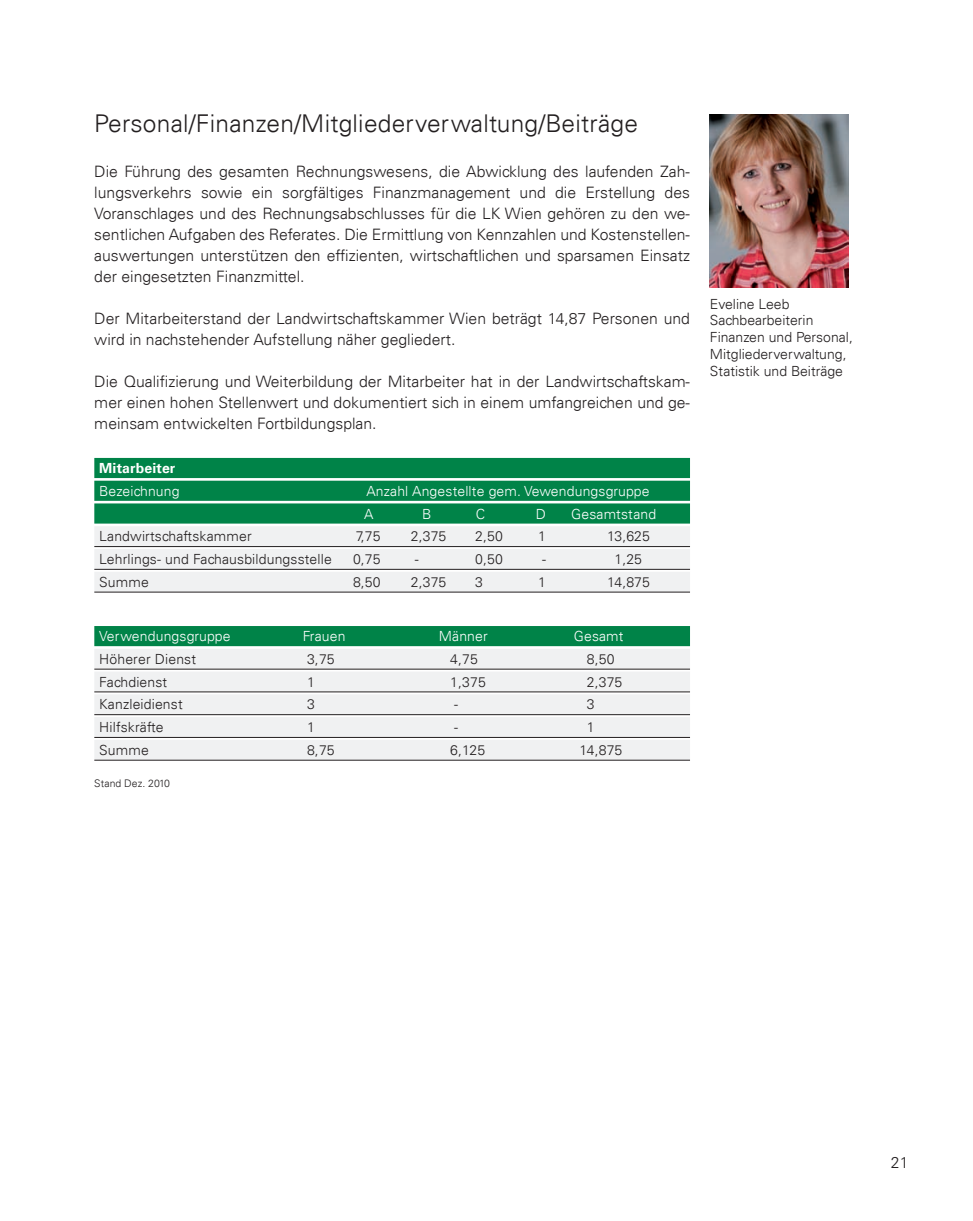
<style>
.page{position:relative;width:973px;height:1221px;background:#fff}
.page>*{position:absolute;margin:0;border:0;box-sizing:border-box;transform-origin:0 0}
.HauptÜ{font:300 24.5px "Univers";letter-spacing:.01em;color:#231f20}
.FL{font:300 15.75px/21px "Univers";color:#231f20;text-align:justify}
.TabelleFLieß{font:300 14px "Univers";letter-spacing:.01em;color:#231f20}
.TabelleÜberschrift_n{font:300 14px "Univers";letter-spacing:.01em;color:#fff}
.Marginalien{font:300 14px "Univers";color:#231f20}
.TabelleÜberschrift{font:700 14px "Univers";letter-spacing:.01em;color:#fff}
.FL-2{font:300 10.5px "Univers";color:#231f20}
</style>
<div class="page">
<div style="left:94px;top:458px;width:596px;height:20px;background:#008348"></div>
<div style="left:94px;top:480px;width:596px;height:21px;background:#008348"></div>
<div style="left:94px;top:503px;width:596px;height:20px;background:#008348"></div>
<div style="left:94px;top:526px;width:596px;height:20px;background:#f0f1f2"></div>
<hr style="left:94px;top:546px;width:596px;height:1px;background:#231f20">
<div style="left:94px;top:549px;width:596px;height:20px;background:#f0f1f2"></div>
<hr style="left:94px;top:569px;width:596px;height:1px;background:#231f20">
<div style="left:94px;top:571px;width:596px;height:21px;background:#f0f1f2"></div>
<hr style="left:94px;top:591px;width:596px;height:1px;background:#231f20">
<div style="left:94px;top:626px;width:596px;height:20px;background:#008348"></div>
<div style="left:94px;top:648px;width:596px;height:21px;background:#f0f1f2"></div>
<hr style="left:94px;top:668px;width:596px;height:1px;background:#231f20">
<div style="left:94px;top:671px;width:596px;height:20px;background:#f0f1f2"></div>
<hr style="left:94px;top:691px;width:596px;height:1px;background:#231f20">
<div style="left:94px;top:694px;width:596px;height:20px;background:#f0f1f2"></div>
<hr style="left:94px;top:714px;width:596px;height:1px;background:#231f20">
<div style="left:94px;top:717px;width:596px;height:20px;background:#f0f1f2"></div>
<hr style="left:94px;top:737px;width:596px;height:1px;background:#231f20">
<div style="left:94px;top:739px;width:596px;height:21px;background:#f0f1f2"></div>
<hr style="left:94px;top:759px;width:596px;height:1px;background:#231f20">
<img style="left:709px;top:114px;width:139px;height:174px">
<p class="HauptÜ" style="left:94px;top:108px;width:545px">Personal/Finanzen/Mitgliederverwaltung/Beiträge</p>
<p class="FL" style="left:94px;top:161px;width:597px">Die Führung des gesamten Rechnungswesens, die Abwicklung des laufenden Zah&shy;lungsverkehrs sowie ein sorgfältiges Finanzmanagement und die Erstellung des Voranschlages und des Rechnungsabschlusses für die LK Wien gehören zu den we&shy;sentlichen Aufgaben des Referates. Die Ermittlung von Kennzahlen und Kostenstellen&shy;auswertungen unterstützen den effizienten, wirtschaftlichen und sparsamen Einsatz der eingesetzten Finanzmittel.</p>
<p class="FL" style="left:94px;top:308px;width:597px">Der Mitarbeiterstand der Landwirtschaftskammer Wien beträgt 14,87 Personen und wird in nachstehender Aufstellung näher gegliedert.</p>
<p class="FL" style="left:94px;top:371px;width:597px">Die Qualifizierung und Weiterbildung der Mitarbeiter hat in der Landwirtschaftskam&shy;mer einen hohen Stellenwert und dokumentiert sich in einem umfangreichen und ge&shy;meinsam entwickelten Fortbildungsplan.</p>
<p class="TabelleÜberschrift" style="left:99px;top:460px;width:78px">Mitarbeiter</p>
<p class="TabelleÜberschrift_n" style="left:99px;top:482px;width:82px">Bezeichnung</p>
<p class="TabelleÜberschrift_n" style="left:366px;top:482px;width:284px">Anzahl Angestellte gem. Vewendungsgruppe</p>
<p class="TabelleÜberschrift_n" style="left:364px;top:505px;width:11px">A</p>
<p class="TabelleÜberschrift_n" style="left:422px;top:505px;width:11px">B</p>
<p class="TabelleÜberschrift_n" style="left:475px;top:505px;width:11px">C</p>
<p class="TabelleÜberschrift_n" style="left:536px;top:505px;width:12px">D</p>
<p class="TabelleÜberschrift_n" style="left:571px;top:505px;width:86px">Gesamtstand</p>
<p class="TabelleFLieß" style="left:99px;top:528px;width:154px">Landwirtschaftskammer</p>
<p class="TabelleFLieß" style="left:356px;top:528px;width:26px">7,75</p>
<p class="TabelleFLieß" style="left:411px;top:528px;width:37px">2,375</p>
<p class="TabelleFLieß" style="left:475px;top:528px;width:29px">2,50</p>
<p class="TabelleFLieß" style="left:538px;top:528px;width:9px">1</p>
<p class="TabelleFLieß" style="left:607px;top:528px;width:44px">13,625</p>
<p class="TabelleFLieß" style="left:99px;top:550px;width:234px">Lehrlings- und Fachausbildungsstelle</p>
<p class="TabelleFLieß" style="left:353px;top:550px;width:29px">0,75</p>
<p class="TabelleFLieß" style="left:414px;top:550px;width:5px">-</p>
<p class="TabelleFLieß" style="left:475px;top:550px;width:29px">0,50</p>
<p class="TabelleFLieß" style="left:542px;top:550px;width:5px">-</p>
<p class="TabelleFLieß" style="left:614px;top:550px;width:29px">1,25</p>
<p class="TabelleFLieß" style="left:99px;top:573px;width:51px">Summe</p>
<p class="TabelleFLieß" style="left:353px;top:573px;width:29px">8,50</p>
<p class="TabelleFLieß" style="left:411px;top:573px;width:37px">2,375</p>
<p class="TabelleFLieß" style="left:475px;top:573px;width:9px">3</p>
<p class="TabelleFLieß" style="left:538px;top:573px;width:9px">1</p>
<p class="TabelleFLieß" style="left:607px;top:573px;width:44px">14,875</p>
<p class="TabelleÜberschrift_n" style="left:99px;top:627px;width:133px">Verwendungsgruppe</p>
<p class="TabelleÜberschrift_n" style="left:303px;top:627px;width:44px">Frauen</p>
<p class="TabelleÜberschrift_n" style="left:439px;top:627px;width:50px">Männer</p>
<p class="TabelleÜberschrift_n" style="left:573px;top:627px;width:51px">Gesamt</p>
<p class="TabelleFLieß" style="left:99px;top:650px;width:98px">Höherer Dienst</p>
<p class="TabelleFLieß" style="left:307px;top:650px;width:29px">3,75</p>
<p class="TabelleFLieß" style="left:450px;top:650px;width:29px">4,75</p>
<p class="TabelleFLieß" style="left:586px;top:650px;width:29px">8,50</p>
<p class="TabelleFLieß" style="left:99px;top:673px;width:69px">Fachdienst</p>
<p class="TabelleFLieß" style="left:307px;top:673px;width:9px">1</p>
<p class="TabelleFLieß" style="left:450px;top:673px;width:37px">1,375</p>
<p class="TabelleFLieß" style="left:586px;top:673px;width:37px">2,375</p>
<p class="TabelleFLieß" style="left:99px;top:696px;width:85px">Kanzleidienst</p>
<p class="TabelleFLieß" style="left:307px;top:696px;width:9px">3</p>
<p class="TabelleFLieß" style="left:454px;top:696px;width:5px">-</p>
<p class="TabelleFLieß" style="left:586px;top:696px;width:9px">3</p>
<p class="TabelleFLieß" style="left:99px;top:718px;width:66px">Hilfskräfte</p>
<p class="TabelleFLieß" style="left:307px;top:718px;width:9px">1</p>
<p class="TabelleFLieß" style="left:454px;top:718px;width:5px">-</p>
<p class="TabelleFLieß" style="left:586px;top:718px;width:9px">1</p>
<p class="TabelleFLieß" style="left:99px;top:741px;width:51px">Summe</p>
<p class="TabelleFLieß" style="left:307px;top:741px;width:29px">8,75</p>
<p class="TabelleFLieß" style="left:450px;top:741px;width:36px">6,125</p>
<p class="TabelleFLieß" style="left:579px;top:741px;width:44px">14,875</p>
<p class="FL-2" style="left:94px;top:776px;width:77px">Stand Dez. 2010</p>
<p class="Marginalien" style="left:709px;top:295px;width:81px">Eveline Leeb</p>
<p class="Marginalien" style="left:709px;top:312px;width:105px">Sachbearbeiterin</p>
<p class="Marginalien" style="left:709px;top:329px;width:144px">Finanzen und Personal,</p>
<p class="Marginalien" style="left:709px;top:345px;width:138px">Mitgliederverwaltung,</p>
<p class="Marginalien" style="left:709px;top:362px;width:135px">Statistik und Beiträge</p>
<p class="FL" style="left:890px;top:1151px;width:19px">21</p>
</div>
